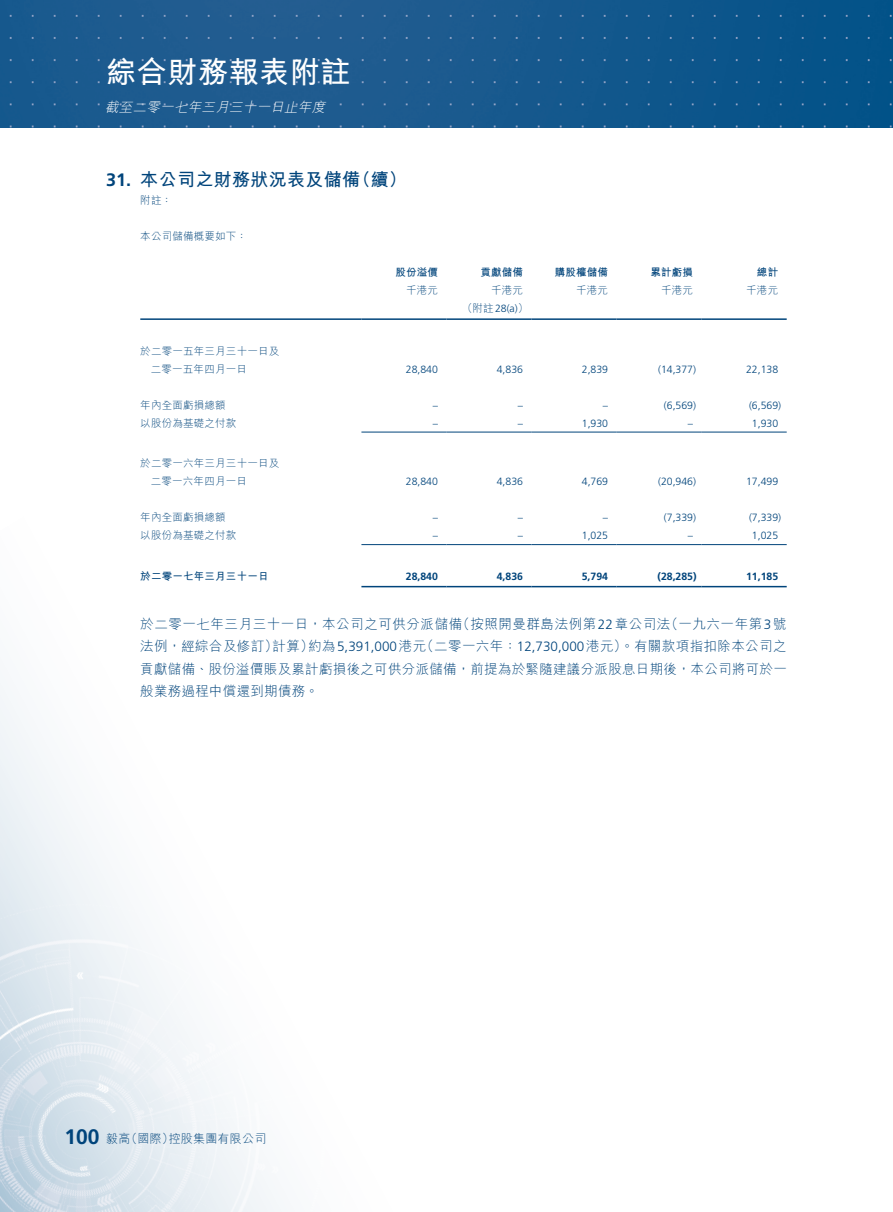
<style>
.page{position:relative;width:893px;height:1212px;background:#fff}
.page>*{position:absolute;margin:0;border:0;box-sizing:border-box;transform-origin:0 0}
.t1{font:700 30px "M Hei HK";letter-spacing:.02em;color:#fff}
.t2{font:700 21px "Frutiger LT Std";color:#00447b}
._01_H1{font:700 18px "M Hei HK";letter-spacing:.02em;color:#00447b}
._01_H1-2{font:700 18px "Frutiger LT Std";color:#00447b}
._00_txt{font:300 13.5px/22.5px "M Hei HK";letter-spacing:.03em;color:#00447b}
.t3{font:italic 300 13.5px "M Hei HK";color:#fff}
._00_txt-2{font:300 13.5px "Frutiger LT Std";color:#00447b}
.t4{font:300 12px "M Hei HK";letter-spacing:.02em;color:#00447b}
._51_N_Table_txt{font:300 10.5px "Frutiger LT Std";color:#00447b}
._51_N_Table_txt-2{font:300 10.5px "M Hei HK";letter-spacing:.02em;color:#00447b}
._51_N_Table_txt-3{font:700 10.5px "M Hei HK";letter-spacing:.02em;color:#00447b}
._51_N_Table_txt-4{font:700 10.5px "Frutiger LT Std";color:#00447b}
._06_Notes{font:300 10.5px "M Hei HK";letter-spacing:.02em;color:#00447b}
.s1{font-family:"M Hei HK"}
.s2{font-family:"Frutiger LT Std"}
</style>
<div class="page">
<img style="left:0;top:545px;width:588px;height:667px">
<img style="left:0;top:0;width:893px;height:128px">
<hr style="left:140px;top:318px;width:221px;height:2px;background:#00447b">
<hr style="left:361px;top:318px;width:85px;height:2px;background:#00447b">
<hr style="left:446px;top:318px;width:85px;height:2px;background:#00447b">
<hr style="left:531px;top:318px;width:85px;height:2px;background:#00447b">
<hr style="left:616px;top:318px;width:86px;height:2px;background:#00447b">
<hr style="left:702px;top:318px;width:85px;height:2px;background:#00447b">
<hr style="left:361px;top:432px;width:85px;height:1px;background:#00447b">
<hr style="left:446px;top:432px;width:85px;height:1px;background:#00447b">
<hr style="left:531px;top:432px;width:85px;height:1px;background:#00447b">
<hr style="left:616px;top:432px;width:86px;height:1px;background:#00447b">
<hr style="left:702px;top:432px;width:85px;height:1px;background:#00447b">
<hr style="left:361px;top:544px;width:85px;height:1px;background:#00447b">
<hr style="left:446px;top:544px;width:85px;height:1px;background:#00447b">
<hr style="left:531px;top:544px;width:85px;height:1px;background:#00447b">
<hr style="left:616px;top:544px;width:86px;height:1px;background:#00447b">
<hr style="left:702px;top:544px;width:85px;height:1px;background:#00447b">
<hr style="left:361px;top:586px;width:85px;height:1px;background:#00447b">
<hr style="left:446px;top:586px;width:85px;height:1px;background:#00447b">
<hr style="left:531px;top:586px;width:85px;height:1px;background:#00447b">
<hr style="left:616px;top:586px;width:86px;height:1px;background:#00447b">
<hr style="left:702px;top:586px;width:85px;height:1px;background:#00447b">
<h1 class="t1" style="left:106px;top:50px;width:246px">綜合財務報表附註</h1>
<p class="t3" style="left:105px;top:100px;width:224px">截至二零一七年三月三十一日止年度</p>
<p class="_01_H1-2" style="left:106px;top:169px;width:27px">31.</p>
<p class="_01_H1" style="left:140px;top:166px;width:221px">本公司之財務狀況表及儲備</p>
<p class="_01_H1" style="left:353px;top:166px;width:55px">（續(</p>
<p class="_06_Notes" style="left:140px;top:195px;width:33px">附註：</p>
<p class="_06_Notes" style="left:140px;top:231px;width:108px">本公司儲備概要如下：</p>
<p class="_51_N_Table_txt-3" style="left:395px;top:265px;width:44px">股份溢價</p>
<p class="_51_N_Table_txt-2" style="left:406px;top:285px;width:33px">千港元</p>
<p class="_51_N_Table_txt-2" style="left:140px;top:345px;width:141px">於二零一五年三月三十一日及</p>
<p class="_51_N_Table_txt-2" style="left:151px;top:363px;width:98px">二零一五年四月一日</p>
<p class="_51_N_Table_txt-2" style="left:140px;top:399px;width:87px">年內全面虧損總額</p>
<p class="_51_N_Table_txt-2" style="left:140px;top:417px;width:98px">以股份為基礎之付款</p>
<p class="_51_N_Table_txt-2" style="left:140px;top:458px;width:141px">於二零一六年三月三十一日及</p>
<p class="_51_N_Table_txt-2" style="left:151px;top:476px;width:98px">二零一六年四月一日</p>
<p class="_51_N_Table_txt-2" style="left:140px;top:512px;width:87px">年內全面虧損總額</p>
<p class="_51_N_Table_txt-2" style="left:140px;top:530px;width:98px">以股份為基礎之付款</p>
<p class="_51_N_Table_txt-3" style="left:140px;top:568px;width:130px">於二零一七年三月三十一日</p>
<p class="_51_N_Table_txt" style="left:406px;top:363px;width:34px">28,840</p>
<p class="_51_N_Table_txt" style="left:433px;top:399px;width:7px">–</p>
<p class="_51_N_Table_txt" style="left:433px;top:417px;width:7px">–</p>
<p class="_51_N_Table_txt" style="left:406px;top:475px;width:34px">28,840</p>
<p class="_51_N_Table_txt" style="left:433px;top:511px;width:7px">–</p>
<p class="_51_N_Table_txt" style="left:433px;top:529px;width:7px">–</p>
<p class="_51_N_Table_txt-4" style="left:406px;top:570px;width:34px">28,840</p>
<p class="_51_N_Table_txt-3" style="left:480px;top:265px;width:44px">貢獻儲備</p>
<p class="_51_N_Table_txt-2" style="left:491px;top:285px;width:33px">千港元</p>
<p class="_51_N_Table_txt" style="left:462px;top:303px;width:68px"><span class="s1">（附註</span> 2 8 <span class="s1">(</span>(a(</p>
<p class="_51_N_Table_txt" style="left:497px;top:363px;width:28px">4,836</p>
<p class="_51_N_Table_txt" style="left:518px;top:399px;width:7px">–</p>
<p class="_51_N_Table_txt" style="left:518px;top:417px;width:7px">–</p>
<p class="_51_N_Table_txt" style="left:497px;top:475px;width:28px">4,836</p>
<p class="_51_N_Table_txt" style="left:518px;top:511px;width:7px">–</p>
<p class="_51_N_Table_txt" style="left:518px;top:529px;width:7px">–</p>
<p class="_51_N_Table_txt-4" style="left:497px;top:570px;width:28px">4,836</p>
<p class="_51_N_Table_txt-3" style="left:555px;top:265px;width:55px">購股權儲備</p>
<p class="_51_N_Table_txt-2" style="left:576px;top:285px;width:33px">千港元</p>
<p class="_51_N_Table_txt" style="left:582px;top:363px;width:28px">2,839</p>
<p class="_51_N_Table_txt" style="left:603px;top:399px;width:7px">–</p>
<p class="_51_N_Table_txt" style="left:582px;top:417px;width:28px">1,930</p>
<p class="_51_N_Table_txt" style="left:582px;top:475px;width:28px">4,769</p>
<p class="_51_N_Table_txt" style="left:603px;top:511px;width:7px">–</p>
<p class="_51_N_Table_txt" style="left:582px;top:529px;width:28px">1,025</p>
<p class="_51_N_Table_txt-4" style="left:582px;top:570px;width:28px">5,794</p>
<p class="_51_N_Table_txt-3" style="left:650px;top:265px;width:44px">累計虧損</p>
<p class="_51_N_Table_txt-2" style="left:661px;top:285px;width:33px">千港元</p>
<p class="_51_N_Table_txt" style="left:658px;top:363px;width:39px">)14,377(</p>
<p class="_51_N_Table_txt" style="left:664px;top:399px;width:34px">)6,569(</p>
<p class="_51_N_Table_txt" style="left:688px;top:417px;width:7px">–</p>
<p class="_51_N_Table_txt" style="left:658px;top:475px;width:39px">)20,946(</p>
<p class="_51_N_Table_txt" style="left:664px;top:511px;width:34px">)7,339(</p>
<p class="_51_N_Table_txt" style="left:688px;top:529px;width:7px">–</p>
<p class="_51_N_Table_txt-4" style="left:657px;top:570px;width:41px">)28,285(</p>
<p class="_51_N_Table_txt-3" style="left:757px;top:265px;width:23px">總計</p>
<p class="_51_N_Table_txt-2" style="left:746px;top:285px;width:33px">千港元</p>
<p class="_51_N_Table_txt" style="left:746px;top:363px;width:34px">22,138</p>
<p class="_51_N_Table_txt" style="left:749px;top:399px;width:34px">)6,569(</p>
<p class="_51_N_Table_txt" style="left:752px;top:417px;width:28px">1,930</p>
<p class="_51_N_Table_txt" style="left:746px;top:475px;width:34px">17,499</p>
<p class="_51_N_Table_txt" style="left:749px;top:511px;width:34px">)7,339(</p>
<p class="_51_N_Table_txt" style="left:752px;top:529px;width:28px">1,025</p>
<p class="_51_N_Table_txt-4" style="left:746px;top:570px;width:34px">11,185</p>
<p class="_00_txt" style="left:456px;top:612px;width:215px">（按照開曼群島法例第<span class="s2">22</span>章公司法</p>
<p class="_00_txt" style="left:665px;top:612px;width:123px">（一九六一年第<span class="s2">3</span>號</p>
<p class="_00_txt" style="left:421px;top:612px;width:367px;text-indent:-280px">於二零一七年三月三十一日，本公司之可供分派儲備<br>（二零一六年：<span class="s2">12,730,000</span>港元）。有關款項指扣除本公司之</p>
<p class="_00_txt" style="left:140px;top:635px;width:648px">法例，經綜合及修訂）<br>貢獻儲備、股份溢價賬及累計虧損後之可供分派儲備，前提為於緊隨建議分派股息日期後，本公司將可於一般業務過程中償還到期債務。</p>
<p class="_00_txt" style="left:272px;top:635px;width:43px">計算）</p>
<p class="_00_txt-2" style="left:308px;top:639px;width:120px"><span class="s1">約為</span>5,391,000<span class="s1">港元</span></p>
<h2 class="t2" style="left:65px;top:1125px;width:37px">100</h2>
<p class="t4" style="left:106px;top:1132px;width:26px">毅高</p>
<p class="t4" style="left:125px;top:1132px;width:50px">（國際）</p>
<p class="t4" style="left:169px;top:1132px;width:99px">控股集團有限公司</p>
</div>
